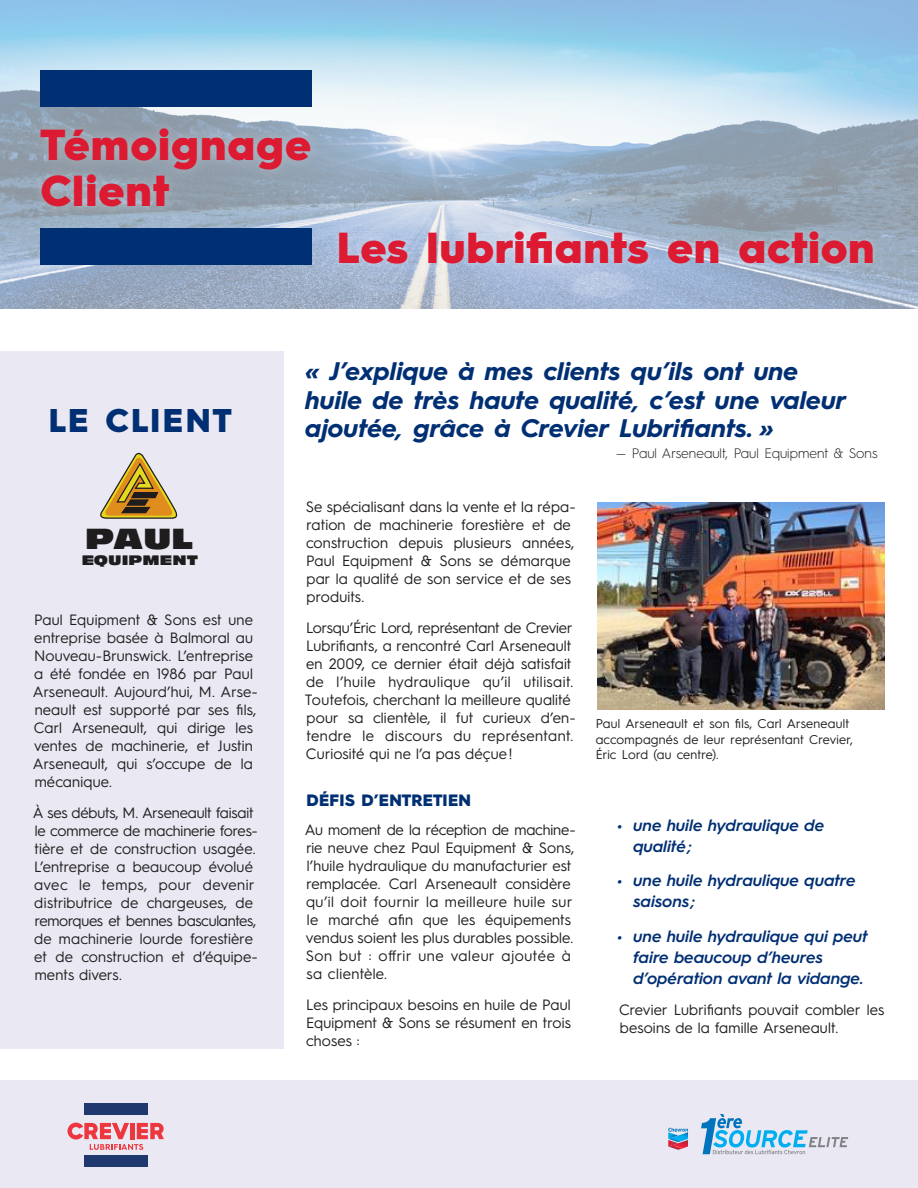
<style>
.page{position:relative;width:918px;height:1188px;background:#fff}
.page>*{position:absolute;margin:0;border:0;box-sizing:border-box;transform-origin:0 0}
.t1{font:900 43.5px "Hurme Geometric Sans 3";letter-spacing:.015em;color:#dc1a32}
.t2{font:900 33px "Hurme Geometric Sans 3";letter-spacing:.06em;color:#002f73}
.t3{font:28.35px "Antique Olive Nord";color:#231f20}
.t4{font:italic 700 25.5px/28.5px "Hurme Geometric Sans 3";color:#002f73}
.t5{font:italic 600 16.5px/21px "Hurme Geometric Sans 3";letter-spacing:.005em;color:#002f73}
.sous-titre{font:900 16.5px "Hurme Geometric Sans 3";letter-spacing:.015em;color:#002f73}
.texte{font:15px/18px "Hurme Geometric Sans 3";letter-spacing:.01em;color:#231f20}
.t6{font:300 13.8px "Hurme Geometric Sans 3";color:#231f20}
.t7{font:13.5px "Antique Olive Nord";color:#231f20}
.t8{font:12.75px/15.3px "Hurme Geometric Sans 3";letter-spacing:.015em;color:#231f20}
</style>
<div class="page">
<div style="left:0;top:351px;width:284px;height:698px;background:#e9e8f3"></div>
<img style="left:0;top:0;width:918px;height:309px">
<svg style="left:100px;top:452px;width:78px;height:67px"></svg>
<div style="left:40px;top:70px;width:272px;height:36px;background:#002f73"></div>
<div style="left:40px;top:228px;width:272px;height:36px;background:#002f73"></div>
<div style="left:29px;top:116px;width:293px;height:103px;background:#fff;opacity:.3"></div>
<div style="left:333px;top:225px;width:546px;height:44px;background:#fff;opacity:.3"></div>
<div style="left:0;top:1080px;width:918px;height:108px;background:#e9e8f3"></div>
<div style="left:84px;top:1103px;width:64px;height:12px;background:#1f396f"></div>
<div style="left:84px;top:1155px;width:64px;height:11px;background:#1f396f"></div>
<svg style="left:68px;top:1123px;width:96px;height:27px"></svg>
<svg style="left:668px;top:1128px;width:20px;height:22px"></svg>
<svg style="left:701px;top:1114px;width:147px;height:40px"></svg>
<img style="left:597px;top:502px;width:288px;height:207px">
<p class="t1" style="left:41px;top:114px;width:272px">Témoignage</p>
<p class="t1" style="left:41px;top:160px;width:130px">Client</p>
<p class="t1" style="left:337px;top:217px;width:539px">Les lubrifiants en action</p>
<p class="t2" style="left:49px;top:397px;width:184px">LE CLIENT</p>
<h3 class="t3" style="left:85px;top:521px;width:110px">PAUL</h3>
<p class="t7" style="left:81px;top:552px;width:119px">EQUIPMENT</p>
<p class="texte" style="left:33px;top:609px;width:226px">Paul Equipment &amp; Sons est une entreprise basée à Balmoral au<br>Nouveau-Brunswick. L’entreprise a été fondée en 1986 par Paul<br>Arseneault. Aujourd’hui, M. Arse&shy;neault est supporté par ses fils,<br>Carl Arseneault, qui dirige les ventes de machinerie, et Justin<br>Arseneault, qui s’occupe de la mécanique.</p>
<p class="texte" style="left:33px;top:803px;width:226px">À ses débuts, M. Arseneault faisait le commerce de machinerie fores&shy;tière et de construction usagée.<br>L’entreprise a beaucoup évolué avec le temps, pour devenir distributrice de chargeuses, de remorques et bennes basculantes, de machinerie lourde forestière et de construction et d’équipe&shy;ments divers.</p>
<p class="t4" style="left:306px;top:356px;width:542px">« J’explique à mes clients qu’ils ont une huile de très haute qualité, c’est une valeur ajoutée, grâce à Crevier Lubrifiants. »</p>
<p class="t6" style="left:616px;top:444px;width:263px">— Paul Arseneault, Paul Equipment &amp; Sons</p>
<p class="texte" style="left:306px;top:496px;width:271px">Se spécialisant dans la vente et la répa&shy;ration de machinerie forestière et de construction depuis plusieurs années, Paul Equipment &amp; Sons se démarque par la qualité de son service et de ses produits.</p>
<p class="texte" style="left:305px;top:618px;width:272px">Lorsqu’Éric Lord, représentant de Crevier Lubrifiants, a rencontré Carl Arseneault en 2009, ce dernier était déjà satisfait de l’huile hydraulique qu’il utilisait.<br>Toutefois, cherchant la meilleure qualité pour sa clientèle, il fut curieux d’en&shy;tendre le discours du représentant.<br>Curiosité qui ne l’a pas déçue!</p>
<p class="sous-titre" style="left:306px;top:789px;width:166px">DÉFIS D’ENTRETIEN</p>
<p class="texte" style="left:305px;top:819px;width:272px">Au moment de la réception de machine&shy;rie neuve chez Paul Equipment &amp; Sons, l’huile hydraulique du manufacturier est remplacée. Carl Arseneault considère qu’il doit fournir la meilleure huile sur le marché afin que les équipements vendus soient les plus durables possible.<br>Son but : offrir une valeur ajoutée à sa clientèle.</p>
<p class="texte" style="left:306px;top:995px;width:267px;text-align:justify">Les principaux besoins en huile de Paul Equipment &amp; Sons se résument en trois choses :</p>
<p class="t8" style="left:596px;top:715px;width:259px">Paul Arseneault et son fils, Carl Arseneault accompagnés de leur représentant Crevier,<br>Éric Lord (au centre).</p>
<p class="t5" style="left:633px;top:813px;width:193px;text-indent:-16px">• une huile hydraulique de qualité;</p>
<p class="t5" style="left:634px;top:869px;width:224px;text-indent:-16px">• une huile hydraulique quatre saisons ;</p>
<p class="t5" style="left:633px;top:924px;width:236px;text-indent:-16px">• une huile hydraulique qui peut faire beaucoup d’heures d’opération avant la vidange.</p>
<p class="texte" style="left:619px;top:1000px;width:267px">Crevier Lubrifiants pouvait combler les besoins de la famille Arseneault.</p>
</div>
